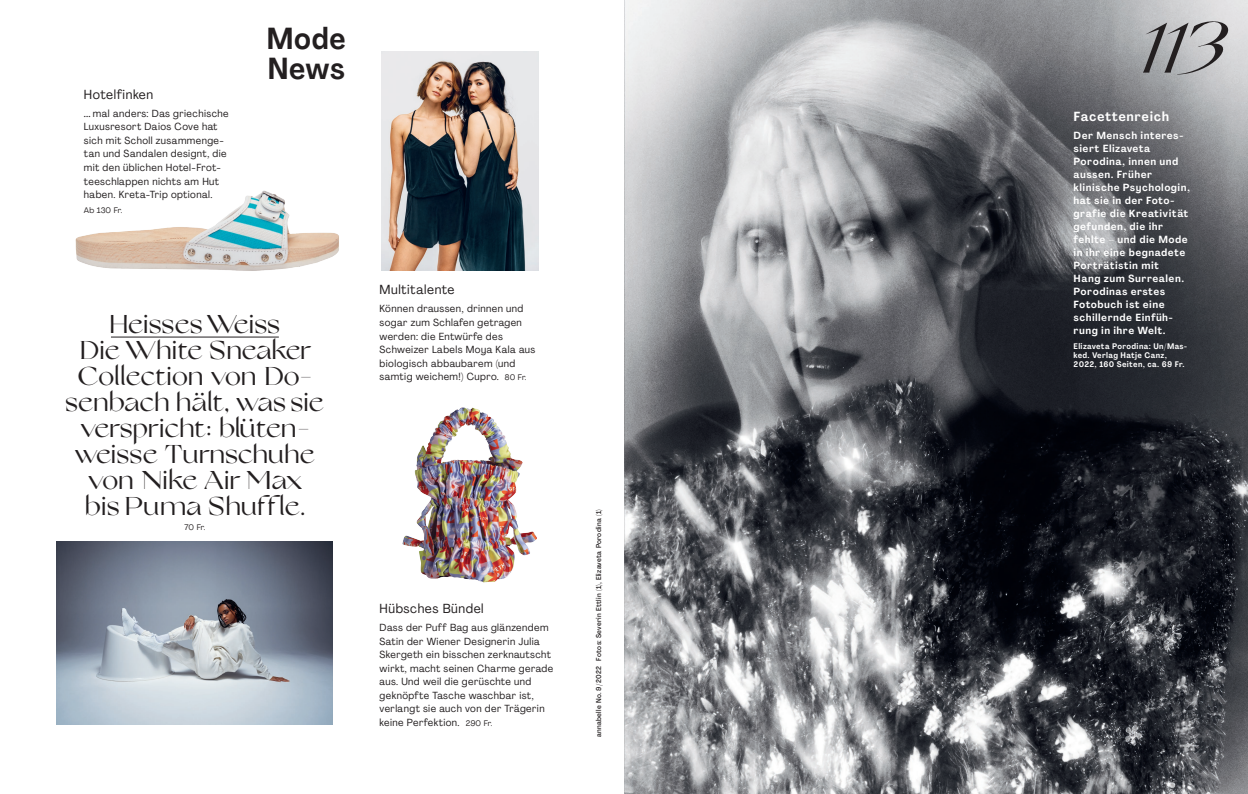
<style>
.page{position:relative;width:1248px;height:794px;background:#fff}
.page>*{position:absolute;margin:0;border:0;box-sizing:border-box;transform-origin:0 0}
.t1{font:italic 71.3px "Grand Slang";color:#231f20}
.t2{font:700 30px/30px "Agrandir Text";color:#231f20}
.t3{font:26px/26px "Grand Slang";letter-spacing:-.005em;color:#231f20;text-align:center}
.t4{font:condensed 13px "Agrandir";letter-spacing:.04em;color:#231f20;scale:1.04 1}
.t5{font:700 13px "Agrandir Text";letter-spacing:.04em;color:#fff;scale:1.04 1}
.t6{font:condensed 10.2px/13.5px "Agrandir";letter-spacing:.04em;color:#231f20;scale:1.04 1}
.t7{font:700 10.2px/13px "Agrandir Text";letter-spacing:.04em;color:#fff;scale:1.04 1}
.t8{font:700 8px/9px "Agrandir Text";letter-spacing:.04em;color:#fff}
.t9{font:8px "Agrandir";letter-spacing:.01em;color:#231f20}
.t10{font:500 condensed 7px "Agrandir";letter-spacing:.045em;color:#231f20}
.s1{font-family:"Starling";font-stretch:normal}
.s2{font-stretch:normal;font-size:8px}
</style>
<div class="page">
<img style="left:624px;top:0;width:623px;height:794px">
<img style="left:381px;top:51px;width:158px;height:219px">
<img style="left:57px;top:541px;width:275px;height:184px">
<img style="left:402px;top:407px;width:135px;height:176px">
<img style="left:75px;top:190px;width:264px;height:81px">
<hr style="left:111px;top:336px;width:168px;height:1px;background:#231f20">
<p class="t4" style="left:84px;top:86px;width:68px">Hotelfinken</p>
<p class="t6" style="left:84px;top:106px;width:141px"><span class="s1">…</span> mal anders: Das griechische<br>Luxusresort Daios Cove hat sich mit Scholl zusammenge&shy;tan und Sandalen designt, die mit den üblichen Hotel-Frot&shy;teeschlappen nichts am Hut haben. Kreta-Trip optional.</p>
<p class="t9" style="left:84px;top:205px;width:40px">Ab 130 Fr.</p>
<h2 class="t2" style="left:266px;top:23px;width:81px">Mode<br>News</h2>
<h3 class="t3" style="left:66px;top:312px;width:260px">Heisses Weiss<br>Die White Sneaker<br>Collection von Do&shy;senbach hält, was sie verspricht: blüten&shy;weisse Turnschuhe von Nike Air Max<br>bis Puma Shuffle.</h3>
<p class="t9" style="left:184px;top:522px;width:22px">70 Fr.</p>
<p class="t4" style="left:379px;top:281px;width:74px">Multitalente</p>
<p class="t6" style="left:379px;top:302px;width:151px">Können draussen, drinnen und sogar zum Schlafen getragen werden: die Entwürfe des<br>Schweizer Labels Moya Kala aus biologisch abbaubarem (und samtig weichem!) Cupro. <span class="s2">80 Fr.</span></p>
<p class="t4" style="left:379px;top:600px;width:101px">Hübsches Bündel</p>
<p class="t6" style="left:379px;top:621px;width:168px">Dass der Puff Bag aus glänzendem<br>Satin der Wiener Designerin Julia<br>Skergeth ein bisschen zerknautscht wirkt, macht seinen Charme gerade aus. Und weil die gerüschte und geknöpfte Tasche waschbar ist, verlangt sie auch von der Trägerin keine Perfektion. <span class="s2">290 Fr.</span></p>
<p class="t10" style="left:594px;top:737px;width:229px;rotate:-90deg">annabelle No. 9/2022 Fotos: Severin Ettlin (1), Elizaveta Porodina (1)</p>
<h1 class="t1" style="left:1142px;top:-4px;width:87px">113</h1>
<p class="t5" style="left:1073px;top:109px;width:93px">Facettenreich</p>
<p class="t7" style="left:1073px;top:129px;width:113px">Der Mensch interes&shy;siert Elizaveta<br>Porodina, innen und aussen. Früher klinische Psychologin, hat sie in der Foto&shy;grafie die Kreativität gefunden, die ihr fehlte – und die Mode in ihr eine begnadete<br>Porträtistin mit<br>Hang zum Surrealen.<br>Porodinas erstes<br>Fotobuch ist eine schillernde Einfüh&shy;rung in ihre Welt.</p>
<p class="t8" style="left:1073px;top:341px;width:115px">Elizaveta Porodina: Un/Mas&shy;ked. Verlag Hatje Canz,<br>2022, 160 Seiten, ca. 69 Fr.</p>
</div>
